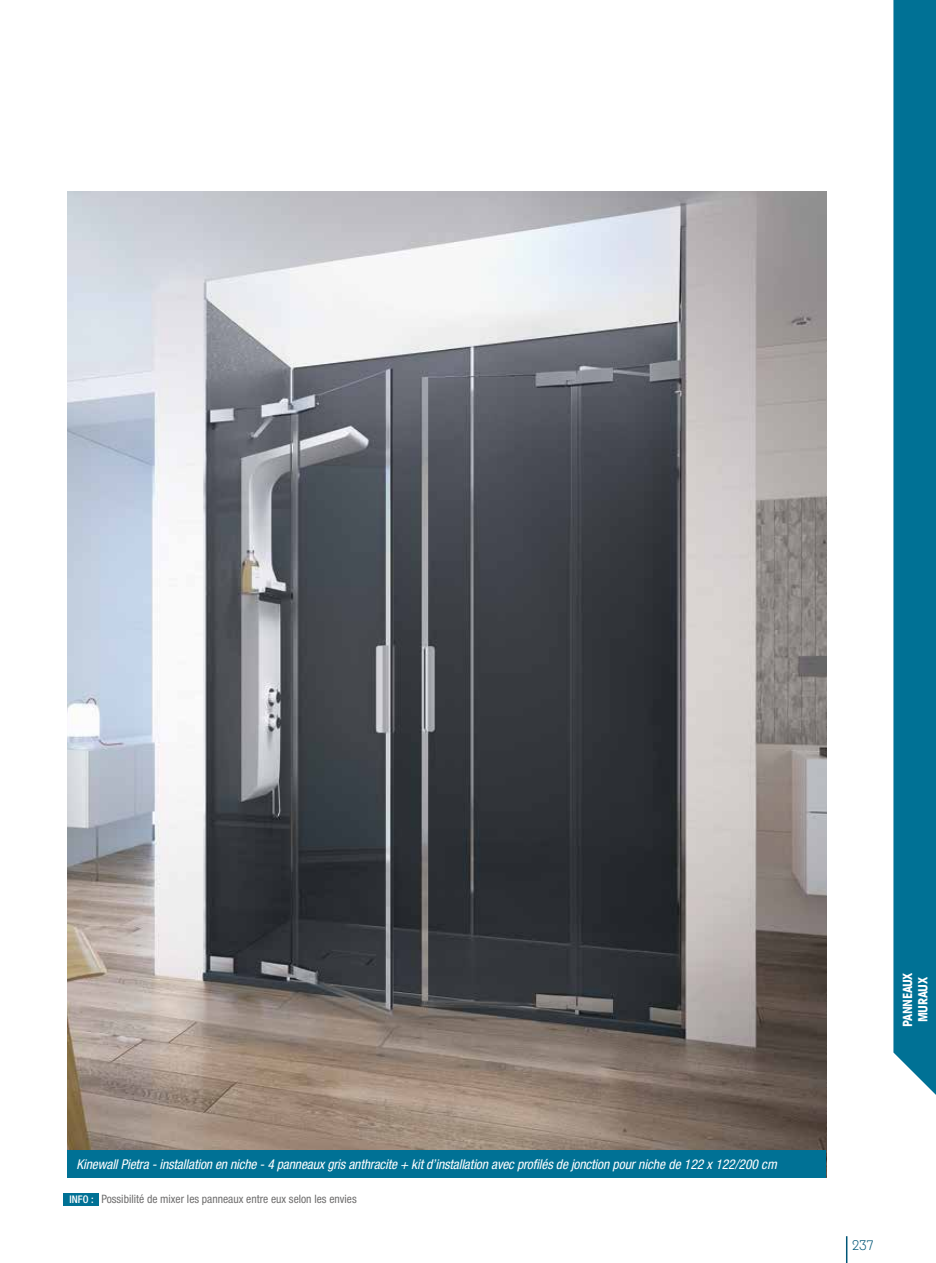
<style>
.page{position:relative;width:936px;height:1263px;background:#fff}
.page>*{position:absolute;margin:0;border:0;box-sizing:border-box;transform-origin:0 0}
.t1{font:15px "Hogar";color:#005677}
.t2{font:italic condensed 13.5px "Helvetica Neue LT Std";letter-spacing:-.01em;color:#fff}
.t3{font:700 condensed 12.75px/15.3px "Avant Garde";letter-spacing:-.035em;color:#fff;text-align:center}
.t4{font:condensed 11.55px "Helvetica Neue LT Std";color:#706f6f}
.s1{font-weight:500;font-size:10.5px;color:#fff}
</style>
<div class="page">
<div style="left:64px;top:1193px;width:35px;height:12px;background:#007195"></div>
<img style="left:67px;top:191px;width:759px;height:959px">
<div style="left:67px;top:1150px;width:759px;height:28px;background:#007195"></div>
<hr style="left:845px;top:1236px;width:2px;height:27px;background:#005677">
<div style="left:893px;top:0;width:42px;height:1094px;background:#007195"></div>
<p class="t2" style="left:77px;top:1156px;width:701px">Kinewall Pietra - installation en niche - 4 panneaux gris anthracite + kit d’installation avec profilés de jonction pour niche de 122 x 122/200 cm</p>
<p class="t4" style="left:69px;top:1192px;width:289px"><span class="s1">INFO :</span> Possibilité de mixer les panneaux entre eux selon les envies</p>
<p class="t3" style="left:899px;top:1027px;width:56px;rotate:-90deg">PANNEAUX<br>MURAUX</p>
<p class="t1" style="left:852px;top:1237px;width:23px">237</p>
</div>
